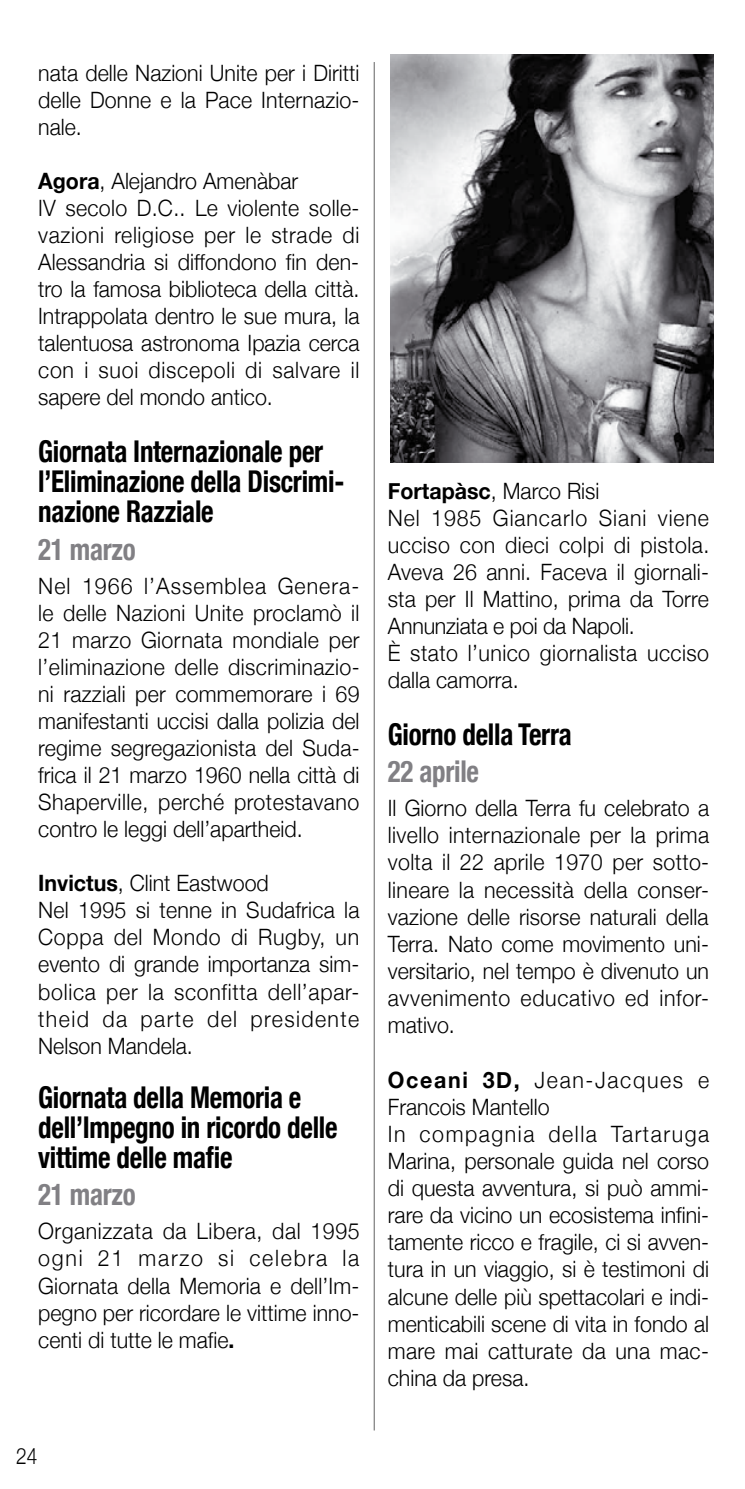
<style>
.page{position:relative;width:745px;height:1489px;background:#fff}
.page>*{position:absolute;margin:0;border:0;box-sizing:border-box;transform-origin:0 0}
.t1{font:700 condensed 30px/30px "Helvetica Neue";letter-spacing:-.01em;color:#000;scale:.9 1}
.t2{font:700 condensed 30px "Helvetica Neue";letter-spacing:-.01em;color:#818084;scale:.9 1}
.t3{font:300 22.5px/27px "Helvetica Neue";color:#000;text-align:justify;scale:.95 1}
.t4{font:300 22.5px "Helvetica Neue";color:#000;scale:.85 1}
.s1{font-weight:700}
</style>
<div class="page">
<hr style="left:373px;top:62px;width:1px;height:1368px;background:#000">
<img style="left:390px;top:55px;width:322px;height:407px">
<p class="t3" style="left:38px;top:59px;width:339px">nata delle Nazioni Unite per i Diritti delle Donne e la Pace Internazio&shy;nale.</p>
<p class="t3" style="left:38px;top:167px;width:339px;text-align:left"><span class="s1">Agora</span>, Alejandro Amenàbar<br>IV secolo D.C.. Le violente solle&shy;vazioni religiose per le strade di Alessandria si diffondono fin den&shy;tro la famosa biblioteca della città.<br>Intrappolata dentro le sue mura, la talentuosa astronoma Ipazia cerca con i suoi discepoli di salvare il sapere del mondo antico.</p>
<h1 class="t1" style="left:38px;top:436px;width:341px">Giornata Internazionale per l’Eliminazione della Discrimi&shy;nazione Razziale</h1>
<h1 class="t2" style="left:38px;top:530px;width:110px">21 marzo</h1>
<p class="t3" style="left:38px;top:571px;width:339px">Nel 1966 l’Assemblea Genera&shy;le delle Nazioni Unite proclamò il 21 marzo Giornata mondiale per l’eliminazione delle discriminazio&shy;ni razziali per commemorare i 69 manifestanti uccisi dalla polizia del regime segregazionista del Suda&shy;frica il 21 marzo 1960 nella città di Shaperville, perché protestavano contro le leggi dell’apartheid.</p>
<p class="t3" style="left:38px;top:869px;width:339px;text-align:left"><span class="s1">Invictus</span>, Clint Eastwood<br>Nel 1995 si tenne in Sudafrica la<br>Coppa del Mondo di Rugby, un evento di grande importanza sim&shy;bolica per la sconfitta dell’apar&shy;theid da parte del presidente<br>Nelson Mandela.</p>
<h1 class="t1" style="left:38px;top:1081px;width:334px">Giornata della Memoria e dell’Impegno in ricordo delle vittime delle mafie</h1>
<h1 class="t2" style="left:38px;top:1176px;width:110px">21 marzo</h1>
<p class="t3" style="left:38px;top:1217px;width:339px">Organizzata da Libera, dal 1995 ogni 21 marzo si celebra la Giornata della Memoria e dell’Im&shy;pegno per ricordare le vittime inno&shy;centi di tutte le mafie<span class="s1">.</span></p>
<p class="t4" style="left:16px;top:1442px;width:27px">24</p>
<p class="t3" style="left:387px;top:477px;width:339px;text-align:left"><span class="s1">Fortapàsc</span>, Marco Risi<br>Nel 1985 Giancarlo Siani viene ucciso con dieci colpi di pistola.<br>Aveva 26 anni. Faceva il giornali&shy;sta per Il Mattino, prima da Torre<br>Annunziata e poi da Napoli.<br>È stato l’unico giornalista ucciso dalla camorra.</p>
<h1 class="t1" style="left:387px;top:718px;width:206px">Giorno della Terra</h1>
<h1 class="t2" style="left:387px;top:753px;width:103px">22 aprile</h1>
<p class="t3" style="left:387px;top:794px;width:339px">Il Giorno della Terra fu celebrato a livello internazionale per la prima volta il 22 aprile 1970 per sotto&shy;lineare la necessità della conser&shy;vazione delle risorse naturali della Terra. Nato come movimento uni&shy;versitario, nel tempo è divenuto un avvenimento educativo ed infor&shy;mativo.</p>
<p class="t3" style="left:387px;top:1065px;width:339px;text-align:left"><span class="s1">Oceani 3D,</span> Jean-Jacques e<br>Francois Mantello<br>In compagnia della Tartaruga<br>Marina, personale guida nel corso di questa avventura, si può ammi&shy;rare da vicino un ecosistema infini&shy;tamente ricco e fragile, ci si avven&shy;tura in un viaggio, si è testimoni di alcune delle più spettacolari e indi&shy;menticabili scene di vita in fondo al mare mai catturate da una mac&shy;china da presa.</p>
</div>
